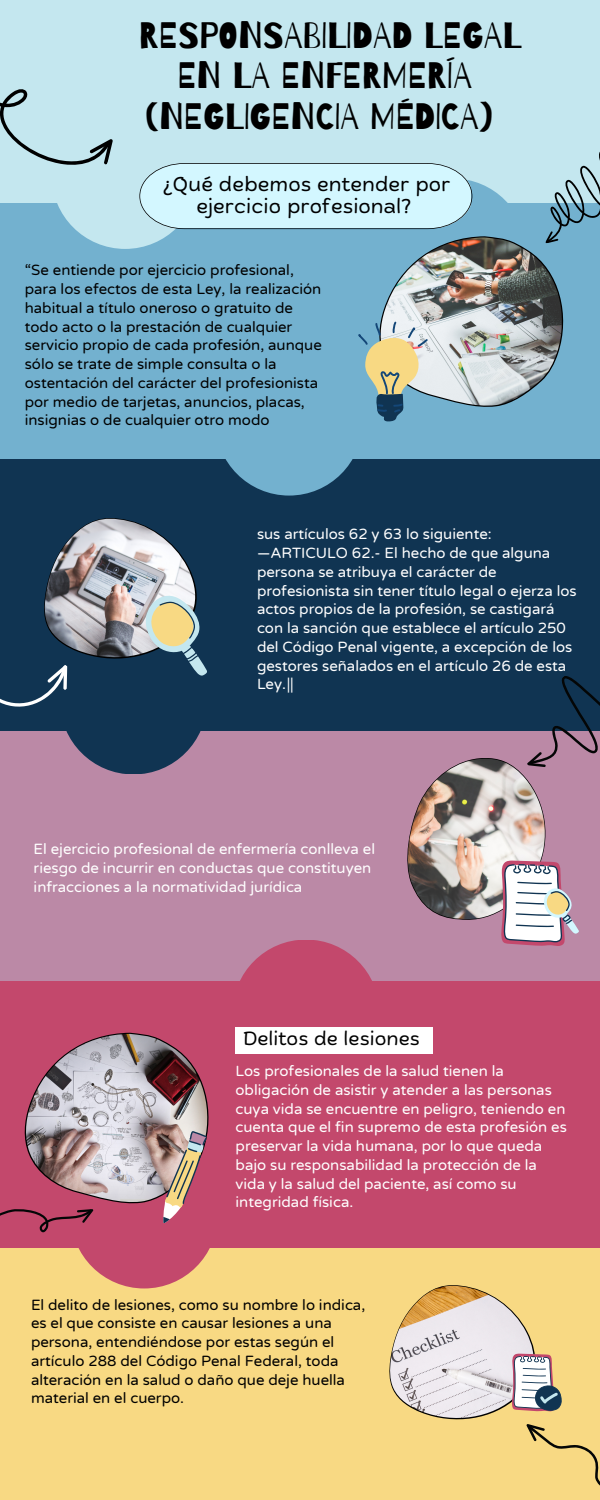
<style>
.page{position:relative;width:600px;height:1500px;background:#f8d983}
.page>*{position:absolute;margin:0;border:0;box-sizing:border-box;transform-origin:0 0}
.t1{font:36.7px/40.4px "Barrio";color:#000;text-align:center}
.t2{font:20px/21.8px "Biski";color:#000;text-align:center}
.t3{font:19px "Biski";color:#000}
.t4{font:15px/18.8px "Varela Round";color:#fff}
.t5{font:15px/18.8px "Varela Round";color:#000}
.s1{font-family:"Noto Sans"}
</style>
<div class="page">
<div style="left:0;top:0;width:600px;height:251px;background:#c4e7ef"></div>
<div style="left:0;top:731px;width:600px;height:261px;background:#bb89a6"></div>
<div style="left:0;top:456px;width:600px;height:275px;background:#103452"></div>
<div style="left:60px;top:628px;width:147px;height:146px;background:#103452;border-radius:50%"></div>
<div style="left:0;top:203px;width:600px;height:256px;background:#73b1cf"></div>
<div style="left:52px;top:102px;width:147px;height:147px;background:#c4e7ef;border-radius:50%"></div>
<div style="left:216px;top:349px;width:147px;height:147px;background:#73b1cf;border-radius:50%"></div>
<div style="left:71px;top:1142px;width:147px;height:146px;background:#c3486c;border-radius:50%"></div>
<div style="left:0;top:981px;width:600px;height:266px;background:#c3486c"></div>
<div style="left:233px;top:940px;width:146px;height:147px;background:#c3486c;border-radius:50%"></div>
<svg style="left:0;top:89px;width:113px;height:76px"></svg>
<svg style="left:139px;top:152px;width:461px;height:270px"></svg>
<svg style="left:0;top:518px;width:207px;height:189px"></svg>
<svg style="left:407px;top:676px;width:193px;height:270px"></svg>
<img style="left:0;top:1033px;width:209px;height:199px">
<svg style="left:389px;top:1285px;width:211px;height:201px"></svg>
<div style="left:236px;top:1028px;width:197px;height:26px;background:#fff"></div>
<h1 class="t1" style="left:139px;top:16px;width:384px">RESPONSABILIDAD LEGAL<br>EN LA ENFERMERÍA (NEGLIGENCIA MÉDICA)</h1>
<h2 class="t2" style="left:163px;top:175px;width:289px">¿Qué debemos entender por ejercicio profesional?</h2>
<p class="t5" style="left:25px;top:261px;width:299px">“Se entiende por ejercicio profesional, para los efectos de esta Ley, la realización habitual a título oneroso o gratuito de todo acto o la prestación de cualquier servicio propio de cada profesión, aunque sólo se trate de simple consulta o la ostentación del carácter del profesionista por medio de tarjetas, anuncios, placas, insignias o de cualquier otro modo</p>
<p class="t4" style="left:257px;top:525px;width:321px">sus artículos 62 y 63 lo siguiente: ―ARTICULO 62.- El hecho de que alguna persona se atribuya el carácter de profesionista sin tener título legal o ejerza los actos propios de la profesión, se castigará con la sanción que establece el artículo 250 del Código Penal vigente, a excepción de los gestores señalados en el artículo 26 de esta Ley.<span class="s1">‖</span></p>
<p class="t4" style="left:34px;top:840px;width:343px">El ejercicio profesional de enfermería conlleva el riesgo de incurrir en conductas que constituyen infracciones a la normatividad jurídica</p>
<p class="t3" style="left:243px;top:1031px;width:178px">Delitos de lesiones</p>
<p class="t4" style="left:236px;top:1062px;width:333px">Los profesionales de la salud tienen la obligación de asistir y atender a las personas cuya vida se encuentre en peligro, teniendo en cuenta que el fin supremo de esta profesión es preservar la vida humana, por lo que queda bajo su responsabilidad la protección de la vida y la salud del paciente, así como su integridad física.</p>
<p class="t5" style="left:31px;top:1295px;width:336px">El delito de lesiones, como su nombre lo indica, es el que consiste en causar lesiones a una persona, entendiéndose por estas según el artículo 288 del Código Penal Federal, toda alteración en la salud o daño que deje huella material en el cuerpo.</p>
</div>
